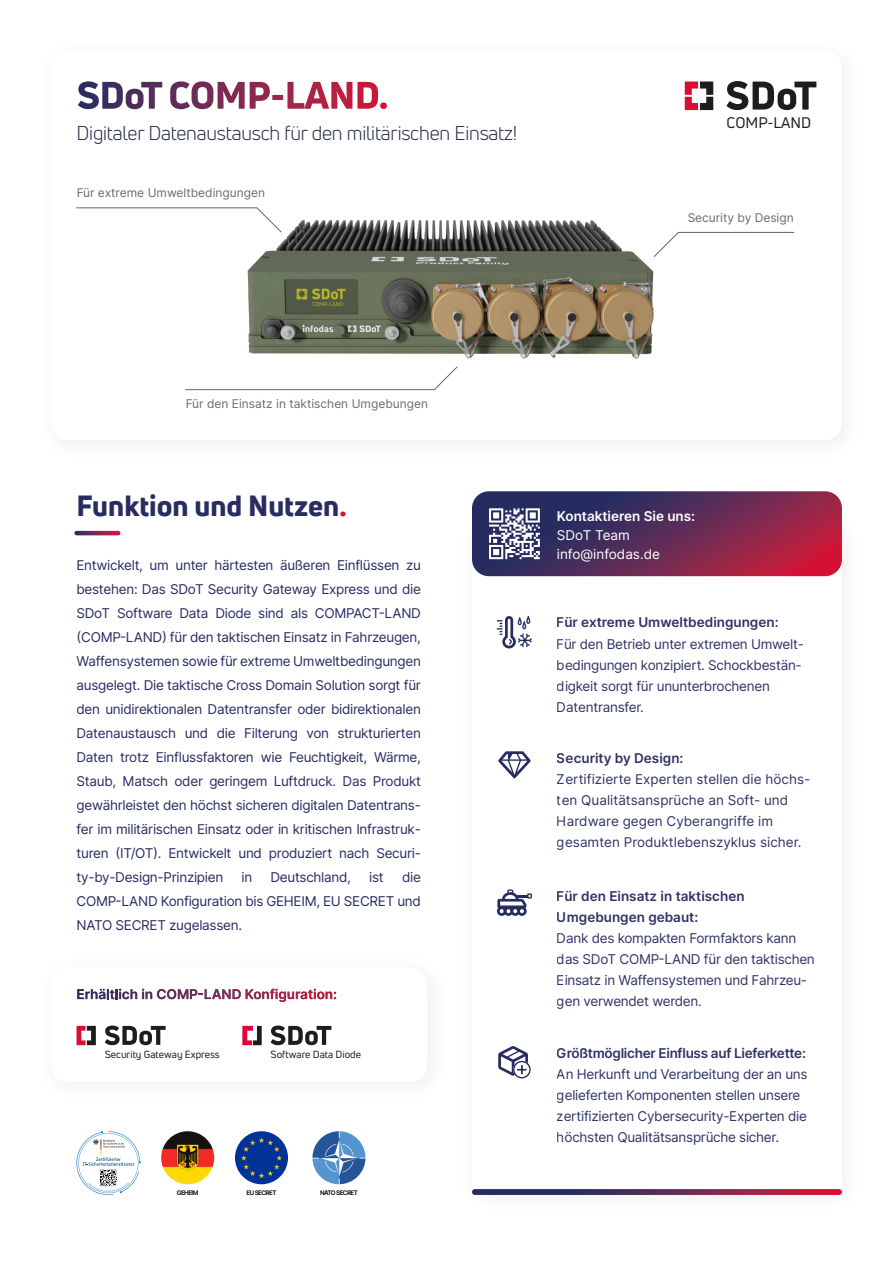
<style>
.page{position:relative;width:893px;height:1263px;background:#fff}
.page>*{position:absolute;margin:0;border:0;box-sizing:border-box;transform-origin:0 0}
.t1{font:28.5px "Uni Neue Heavy infodas";color:#282d61}
.t2{font:19.5px "Uni Neue Book infodas";letter-spacing:-.01em;color:#20254b}
.t3{font:15px "Uni Neue Regular infodas";color:#1d1e1c}
.t4{font:13.5px/24px "Inter";letter-spacing:-.02em;color:#282d61}
.t5{font:13.5px/21px "Inter";color:#282d61}
.t6{font:600 13.5px/21px "Inter";color:#282d61}
.t7{font:600 13.5px "Inter";letter-spacing:-.02em;color:#282d61}
.t8{font:13.5px/19px "Inter";color:#fff}
.t9{font:600 13.5px "Inter";color:#fff}
.t10{font:12px "Inter";color:#64666a}
.t11{font:10.2px "Uni Neue Regular infodas";color:#1d1e1c}
.t12{font:600 6.3px "Inter";letter-spacing:-.09em;color:#000}
.s1{color:#d50f34}
</style>
<div class="page">
<svg style="left:472px;top:1189px;width:370px;height:6px;background:#682c56"></svg>
<svg style="left:472px;top:491px;width:370px;height:85px;background:#6a345c"></svg>
<svg style="left:77px;top:531px;width:41px;height:4px"></svg>
<svg style="left:78px;top:81px;width:84px;height:28px"></svg>
<svg style="left:170px;top:81px;width:217px;height:28px"></svg>
<svg style="left:185px;top:377px;width:263px;height:13px"></svg>
<svg style="left:76px;top:207px;width:156px;height:2px"></svg>
<svg style="left:667px;top:232px;width:127px;height:13px"></svg>
<svg style="left:78px;top:989px;width:258px;height:13px"></svg>
<svg style="left:726px;top:81px;width:90px;height:29px"></svg>
<svg style="left:685px;top:82px;width:28px;height:28px"></svg>
<svg style="left:105px;top:1025px;width:61px;height:20px"></svg>
<svg style="left:77px;top:1026px;width:19px;height:19px"></svg>
<svg style="left:271px;top:1025px;width:60px;height:20px"></svg>
<svg style="left:242px;top:1026px;width:20px;height:19px"></svg>
<svg style="left:497px;top:616px;width:35px;height:32px"></svg>
<svg style="left:497px;top:889px;width:35px;height:27px"></svg>
<svg style="left:498px;top:751px;width:33px;height:27px"></svg>
<svg style="left:498px;top:1046px;width:33px;height:32px"></svg>
<img style="left:232px;top:207px;width:435px;height:170px">
<svg style="left:77px;top:1131px;width:64px;height:64px"></svg>
<img style="left:235px;top:1131px;width:53px;height:53px;border-radius:27px">
<img style="left:161px;top:1131px;width:53px;height:53px;border-radius:27px">
<img style="left:312px;top:1131px;width:53px;height:53px;border-radius:27px">
<h2 class="t2" style="left:77px;top:121px;width:442px">Digitaler Datenaustausch für den militärischen Einsatz!</h2>
<p class="t10" style="left:77px;top:184px;width:190px">Für extreme Umweltbedingungen</p>
<p class="t3" style="left:726px;top:114px;width:86px">COMP-LAND</p>
<p class="t10" style="left:687px;top:209px;width:108px">Security by Design</p>
<p class="t10" style="left:186px;top:395px;width:244px">Für den Einsatz in taktischen Umgebungen</p>
<h1 class="t1" style="left:77px;top:486px;width:272px">Funktion und Nutzen<span class="s1">.</span></h1>
<p class="t4" style="left:77px;top:553px;width:346px;text-align:justify">Entwickelt, um unter härtesten äußeren Einflüssen zu bestehen: Das SDoT Security Gateway Express und die SDoT Software Data Diode sind als COMPACT-LAND (COMP-LAND) für den taktischen Einsatz in Fahrzeugen, Waffensystemen sowie für extreme Umweltbedingungen ausgelegt. Die taktische Cross Domain Solution sorgt für den unidirektionalen Datentransfer oder bidirektionalen Datenaustausch und die Filterung von strukturierten Daten trotz Einflussfaktoren wie Feuchtigkeit, Wärme, Staub, Matsch oder geringem Luftdruck. Das Produkt gewährleistet den höchst sicheren digitalen Datentrans&shy;fer im militärischen Einsatz oder in kritischen Infrastruk&shy;turen (IT/OT). Entwickelt und produziert nach Securi&shy;ty-by-Design-Prinzipien</p>
<p class="t4" style="left:77px;top:865px;width:346px;text-align:justify;text-indent:325px">die COMP-LAND Konfiguration bis GEHEIM, EU SECRET und NATO SECRET zugelassen.</p>
<p class="t4" style="left:242px;top:865px;width:12px">in</p>
<p class="t4" style="left:271px;top:865px;width:82px">Deutschland,</p>
<p class="t4" style="left:369px;top:865px;width:16px">ist</p>
<p class="t6" style="left:77px;top:983px;width:262px">Erhältlich in COMP-LAND Konfiguration:</p>
<p class="t11" style="left:105px;top:1047px;width:116px">Security Gateway Express</p>
<p class="t11" style="left:271px;top:1047px;width:92px">Software Data Diode</p>
<p class="t12" style="left:177px;top:1188px;width:23px">GEHEIM</p>
<p class="t12" style="left:246px;top:1188px;width:32px">EU SECRET</p>
<p class="t12" style="left:320px;top:1188px;width:39px">NATO SECRET</p>
<p class="t9" style="left:557px;top:506px;width:140px">Kontaktieren Sie uns:</p>
<p class="t8" style="left:557px;top:525px;width:105px">SDoT Team info@infodas.de</p>
<p class="t6" style="left:557px;top:612px;width:223px">Für extreme Umweltbedingungen:</p>
<p class="t4" style="left:557px;top:633px;width:249px;line-height:21px">Für den Betrieb unter extremen Umwelt&shy;bedingungen konzipiert. Schockbestän&shy;digkeit sorgt für ununterbrochenen Datentransfer.</p>
<p class="t6" style="left:557px;top:747px;width:128px">Security by Design:</p>
<p class="t5" style="left:557px;top:768px;width:255px">Zertifizierte Experten stellen die höchs&shy;ten Qualitätsansprüche an Soft- und Hardware gegen Cyberangriffe im gesamten Produktlebenszyklus sicher.</p>
<p class="t6" style="left:557px;top:885px;width:189px">Für den Einsatz in taktischen<br>Umgebungen gebaut:</p>
<p class="t4" style="left:557px;top:927px;width:259px;line-height:21px">Dank des kompakten Formfaktors kann das SDoT COMP-LAND für den taktischen Einsatz in Waffensystemen und Fahrzeu&shy;gen verwendet werden.</p>
<p class="t7" style="left:557px;top:1043px;width:251px">Größtmöglicher Einfluss auf Lieferkette:</p>
<p class="t4" style="left:557px;top:1063px;width:252px;line-height:21px">An Herkunft und Verarbeitung der an uns gelieferten Komponenten stellen unsere zertifizierten Cybersecurity-Experten die höchsten Qualitätsansprüche sicher.</p>
</div>
